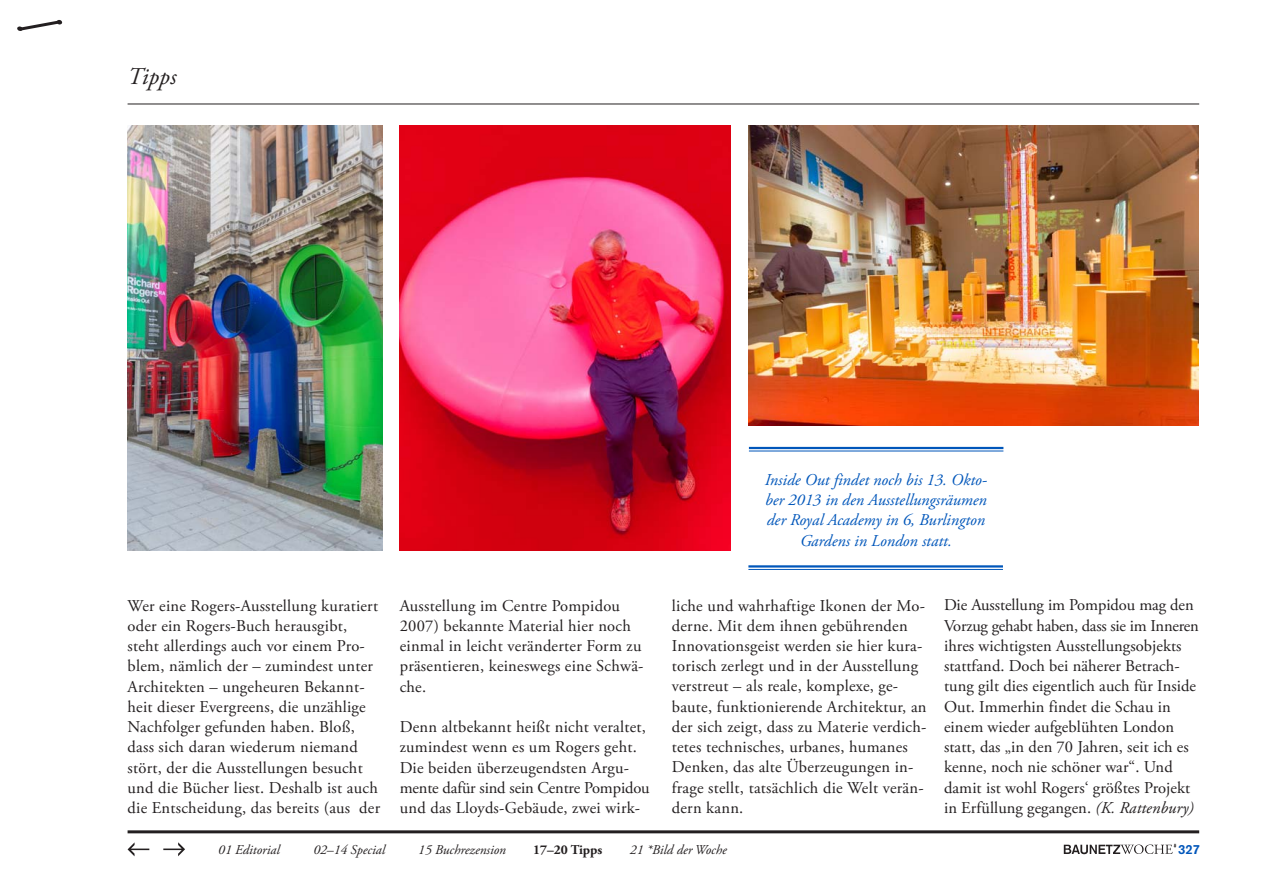
<style>
.page{position:relative;width:1263px;height:893px;background:#fff}
.page>*{position:absolute;margin:0;border:0;box-sizing:border-box;transform-origin:0 0}
.Kategorie{font:italic 24px "Adobe Garamond Pro";color:#231f20}
.Fließtext{font:16.5px/20.2px "Adobe Garamond Pro";letter-spacing:.015em;color:#231f20}
.t1{font:italic 16.5px/20.2px "Adobe Garamond Pro";color:#0056ba;text-align:center}
.Navigation_Off{font:italic 13.5px "Adobe Garamond Pro";color:#231f20}
.Navigation_Off-2{font:700 13.5px "Adobe Garamond Pro";color:#231f20}
.t2{font:700 13.05px "Akzidenz Grotesk";color:#0056ba}
.s1{font-style:italic}
</style>
<div class="page">
<hr style="left:128px;top:830px;width:1071px;height:3px;background:#231f20">
<svg style="left:128px;top:842px;width:21px;height:14px"></svg>
<svg style="left:163px;top:842px;width:22px;height:14px"></svg>
<svg style="left:17px;top:20px;width:46px;height:11px"></svg>
<svg style="left:1064px;top:844px;width:112px;height:10px"></svg>
<hr style="left:128px;top:104px;width:1071px;height:1px;background:#231f20">
<img style="left:748px;top:125px;width:451px;height:301px">
<img style="left:128px;top:125px;width:255px;height:425px">
<img style="left:400px;top:125px;width:331px;height:425px">
<hr style="left:749px;top:447px;width:254px;height:2px;background:#0056ba">
<hr style="left:749px;top:451px;width:254px;height:1px;background:#0056ba">
<hr style="left:748px;top:565px;width:255px;height:3px;background:#0056ba">
<hr style="left:748px;top:569px;width:255px;height:1px;background:#0056ba">
<p class="Kategorie" style="left:128px;top:62px;width:50px">Tipps</p>
<p class="Fließtext" style="left:128px;top:596px;width:254px">Wer eine Rogers-Ausstellung kuratiert oder ein Rogers-Buch herausgibt, steht allerdings auch vor einem Pro&shy;blem, nämlich der – zumindest unter Architekten – ungeheuren Bekannt&shy;heit dieser Evergreens, die unzählige Nachfolger gefunden haben. Bloß, dass sich daran wiederum niemand stört, der die Ausstellungen besucht und die Bücher liest. Deshalb ist auch die Entscheidung, das bereits (aus der</p>
<p class="Fließtext" style="left:400px;top:596px;width:245px">Ausstellung im Centre Pompidou<br>2007) bekannte Material hier noch einmal in leicht veränderter Form zu präsentieren, keineswegs eine Schwä&shy;che.</p>
<p class="Fließtext" style="left:400px;top:717px;width:251px">Denn altbekannt heißt nicht veraltet, zumindest wenn es um Rogers geht.<br>Die beiden überzeugendsten Argu&shy;mente dafür sind sein Centre Pompidou und das Lloyds-Gebäude, zwei wirk-</p>
<p class="t1" style="left:765px;top:470px;width:224px">Inside Out findet noch bis 13. Okto&shy;ber 2013 in den Ausstellungsräumen der Royal Academy in 6, Burlington<br>Gardens in London statt.</p>
<p class="Fließtext" style="left:672px;top:596px;width:256px">liche und wahrhaftige Ikonen der Mo&shy;derne. Mit dem ihnen gebührenden Innovationsgeist werden sie hier kura&shy;torisch zerlegt und in der Ausstellung verstreut – als reale, komplexe, ge&shy;baute, funktionierende Architektur, an der sich zeigt, dass zu Materie verdich&shy;tetes technisches, urbanes, humanes Denken, das alte Überzeugungen in&shy;frage stellt, tatsächlich die Welt verän&shy;dern kann.</p>
<p class="Fließtext" style="left:944px;top:596px;width:256px">Die Ausstellung im Pompidou mag den Vorzug gehabt haben, dass sie im Inneren ihres wichtigsten Ausstellungsobjekts stattfand. Doch bei näherer Betrach&shy;tung gilt dies eigentlich auch für Inside Out. Immerhin findet die Schau in einem wieder aufgeblühten London statt, das „in den 70 Jahren, seit ich es kenne, noch nie schöner war“. Und damit ist wohl Rogers‘ größtes Projekt in Erfüllung gegangen. <span class="s1">(K. Rattenbury)</span></p>
<p class="Navigation_Off" style="left:218px;top:841px;width:63px">01 Editorial</p>
<p class="Navigation_Off" style="left:313px;top:841px;width:73px">02–14 Special</p>
<p class="Navigation_Off" style="left:418px;top:841px;width:89px">15 Buchrezension</p>
<p class="Navigation_Off-2" style="left:533px;top:841px;width:71px">17–20 Tipps</p>
<p class="Navigation_Off" style="left:630px;top:841px;width:98px">21 *Bild der Woche</p>
<p class="t2" style="left:1178px;top:841px;width:23px">327</p>
</div>
